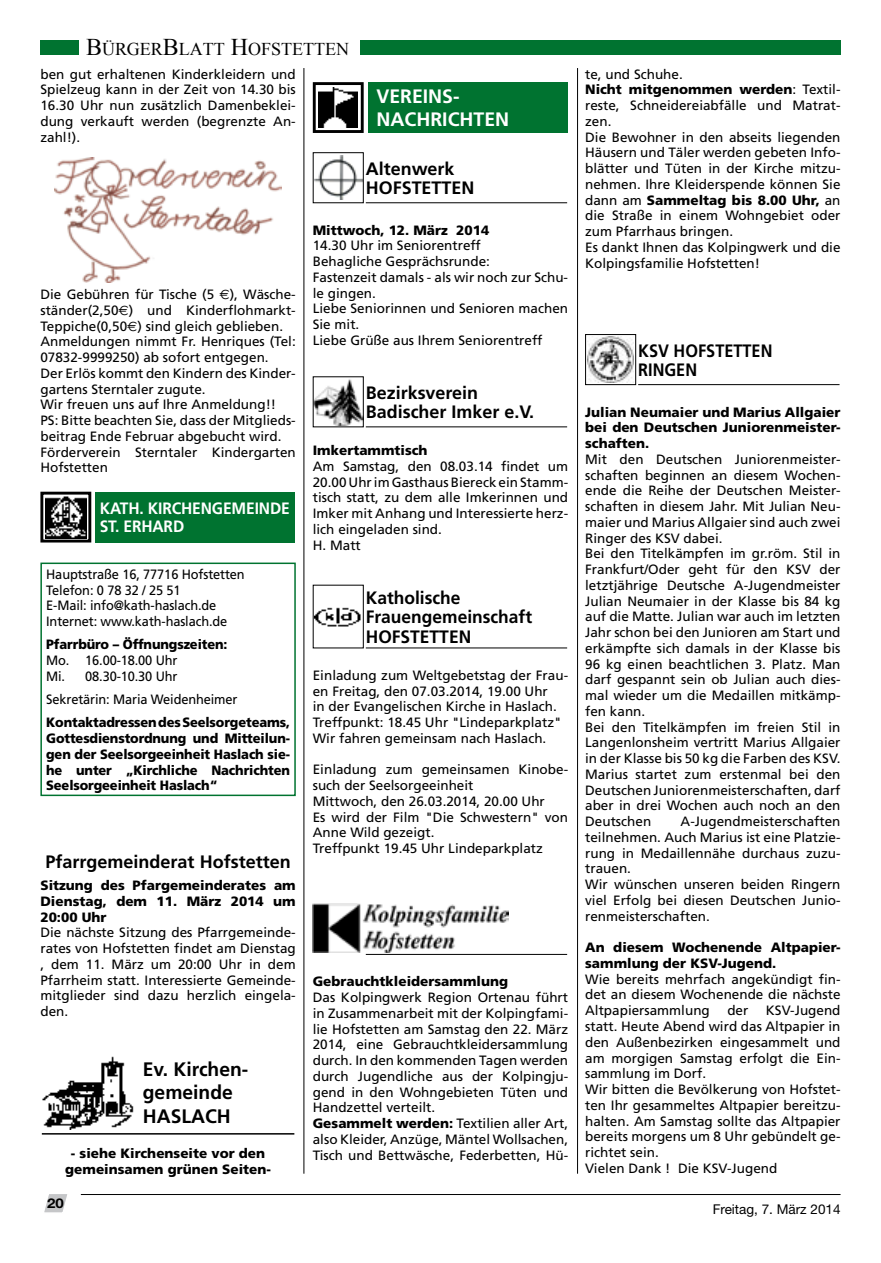
<style>
.page{position:relative;width:881px;height:1263px;background:#fff}
.page>*{position:absolute;margin:0;border:0;box-sizing:border-box;transform-origin:0 0}
.t1{font:700 19.5px/23.4px "Frutiger";color:#000}
.t2{font:700 19.35px/23.2px "Frutiger";color:#fff}
.t3{font:700 18px/19.4px "Frutiger";color:#000}
.t4{font:18px "Times New Roman";color:#000}
.t5{font:700 18px/19.4px "Frutiger";color:#000;scale:.91 1}
.t6{font:700 16.5px/18px "Frutiger";letter-spacing:-.01em;color:#fff;scale:.95 1}
.t7{font:13.5px/15.8px "Frutiger";color:#000}
.t8{font:900 13.5px/15.8px "Frutiger";color:#000;text-align:justify}
.t9{font:900 13.5px/15.8px "Frutiger";color:#000;text-align:justify;scale:.95 1}
.t10{font:13.5px/15.8px "Frutiger";color:#000;scale:.95 1}
.t11{font:13.5px "Helvetica Neue";color:#000}
.t12{font:700 13.5px "Helvetica Neue";color:#000;scale:1.11 1}
.s1{font-size:24px}
.s2{font-family:"Euro Sig"}
.s3{font-weight:900}
</style>
<div class="page">
<svg style="left:44px;top:1194px;width:23px;height:19px"></svg>
<hr style="left:81px;top:1194px;width:759px;height:1px;background:#000">
<hr style="left:303px;top:68px;width:1px;height:1106px;background:#000">
<hr style="left:577px;top:68px;width:1px;height:1106px;background:#000">
<div style="left:40px;top:40px;width:39px;height:15px;background:#007330"></div>
<div style="left:360px;top:40px;width:480px;height:15px;background:#007330"></div>
<img style="left:54px;top:157px;width:228px;height:125px">
<div style="left:40px;top:492px;width:51px;height:50px;border:3px solid #000"></div>
<div style="left:95px;top:492px;width:199px;height:50px;background:#007330"></div>
<img style="left:46px;top:496px;width:40px;height:42px">
<div style="left:40px;top:562px;width:256px;height:234px;border:2px solid #007330"></div>
<hr style="left:42px;top:1133px;width:252px;height:1px;background:#000">
<img style="left:42px;top:1056px;width:92px;height:74px">
<img style="left:318px;top:87px;width:39px;height:41px">
<div style="left:313px;top:82px;width:50px;height:51px;border:3px solid #000"></div>
<div style="left:368px;top:82px;width:199px;height:51px;background:#007330"></div>
<hr style="left:365px;top:202px;width:202px;height:1px;background:#000">
<img style="left:315px;top:155px;width:46px;height:45px">
<hr style="left:365px;top:426px;width:202px;height:1px;background:#000">
<img style="left:315px;top:379px;width:46px;height:46px">
<hr style="left:365px;top:648px;width:202px;height:1px;background:#000">
<img style="left:315px;top:607px;width:46px;height:20px">
<hr style="left:365px;top:954px;width:202px;height:1px;background:#000">
<img style="left:313px;top:904px;width:195px;height:49px">
<hr style="left:638px;top:384px;width:201px;height:1px;background:#000">
<img style="left:587px;top:337px;width:46px;height:46px">
<div style="left:585px;top:334px;width:50px;height:51px;border:1px solid #000"></div>
<h3 class="t4" style="left:86px;top:37px;width:264px"><span class="s1">B</span>ÜRGER<span class="s1">B</span>LATT <span class="s1">H</span>OFSTETTEN</h3>
<p class="t7" style="left:40px;top:66px;width:257px;text-align:justify">ben gut erhaltenen Kinderkleidern und Spielzeug kann in der Zeit von 14.30 bis 16.30 Uhr nun zusätzlich Damenbeklei&shy;dung verkauft werden (begrenzte An&shy;zahl!).</p>
<p class="t7" style="left:40px;top:286px;width:257px">Die Gebühren für Tische (5 <span class="s2">€</span>), Wäsche&shy;ständer(2,50<span class="s2">€</span>) und Kinderflohmarkt-Teppiche(0,50<span class="s2">€</span>) sind gleich geblieben.<br>Anmeldungen nimmt Fr. Henriques (Tel:<br>07832-9999250) ab sofort entgegen.<br>Der Erlös kommt den Kindern des Kinder&shy;gartens Sterntaler zugute.<br>Wir freuen uns auf Ihre Anmeldung!!<br>PS: Bitte beachten Sie, dass der Mitglieds&shy;beitrag Ende Februar abgebucht wird.<br>Förderverein Sterntaler Kindergarten Hofstetten</p>
<p class="t6" style="left:100px;top:500px;width:201px">Kath. Kirchengemeinde<br>St. erhard</p>
<p class="t10" style="left:46px;top:566px;width:210px">Hauptstraße 16, 77716 Hofstetten<br>Telefon: 0 78 32 / 25 51<br>E-Mail: info@kath-haslach.de<br>Internet: www.kath-haslach.de</p>
<p class="t9" style="left:46px;top:636px;width:192px">Pfarrbüro – Öffnungszeiten:</p>
<p class="t10" style="left:46px;top:652px;width:140px">Mo. 16.00-18.00 Uhr<br>Mi. 08.30-10.30 Uhr</p>
<p class="t10" style="left:46px;top:691px;width:203px">Sekretärin: Maria Weidenheimer</p>
<p class="t9" style="left:46px;top:714px;width:258px">Kontaktadressen des Seelsorgeteams, Gottesdienstordnung und Mitteilun&shy;gen der Seelsorgeeinheit Haslach sie&shy;he unter „Kirchliche Nachrichten Seelsorgeeinheit Haslach“</p>
<h3 class="t3" style="left:45px;top:852px;width:247px">Pfarrgemeinderat Hofstetten</h3>
<p class="t8" style="left:40px;top:877px;width:257px">Sitzung des Pfargemeinderates am Dienstag, dem 11. März 2014 um 20:00 Uhr</p>
<p class="t7" style="left:40px;top:925px;width:257px;text-align:justify">Die nächste Sitzung des Pfarrgemeinde&shy;rates von Hofstetten findet am Dienstag , dem 11. März um 20:00 Uhr in dem Pfarrheim statt. Interessierte Gemeinde&shy;mitglieder sind dazu herzlich eingela&shy;den.</p>
<h1 class="t1" style="left:143px;top:1057px;width:107px">Ev. Kirchen&shy;gemeinde<br>HaslacH</h1>
<p class="t8" style="left:65px;top:1145px;width:207px;text-align:center">- siehe Kirchenseite vor den gemeinsamen grünen Seiten-</p>
<p class="t12" style="left:47px;top:1194px;width:17px">20</p>
<h2 class="t2" style="left:376px;top:85px;width:134px">Vereins&shy;nachrichten</h2>
<h3 class="t3" style="left:365px;top:159px;width:110px">Altenwerk<br>Hofstetten</h3>
<p class="t8" style="left:313px;top:222px;width:178px">Mittwoch, 12. März 2014</p>
<p class="t7" style="left:313px;top:238px;width:257px">14.30 Uhr im Seniorentreff<br>Behagliche Gesprächsrunde:<br>Fastenzeit damals - als wir noch zur Schu&shy;le gingen.<br>Liebe Seniorinnen und Senioren machen<br>Sie mit.<br>Liebe Grüße aus Ihrem Seniorentreff</p>
<h3 class="t3" style="left:365px;top:383px;width:170px">Bezirksverein<br>Badischer Imker e.V.</h3>
<p class="t8" style="left:313px;top:442px;width:116px">Imkertammtisch</p>
<p class="t7" style="left:313px;top:458px;width:257px">Am Samstag, den 08.03.14 findet um<br>20.00 Uhr im Gasthaus Biereck ein Stamm&shy;tisch statt, zu dem alle Imkerinnen und<br>Imker mit Anhang und Interessierte herz&shy;lich eingeladen sind.<br>H. Matt</p>
<h3 class="t3" style="left:365px;top:588px;width:168px">Katholische<br>Frauengemeinschaft<br>HOFSTETTEN</h3>
<p class="t7" style="left:313px;top:667px;width:257px">Einladung zum Weltgebetstag der Frau&shy;en Freitag, den 07.03.2014, 19.00 Uhr<br>in der Evangelischen Kirche in Haslach.<br>Treffpunkt: 18.45 Uhr "Lindeparkplatz" Wir fahren gemeinsam nach Haslach.</p>
<p class="t7" style="left:313px;top:762px;width:257px">Einladung zum gemeinsamen Kinobe&shy;such der Seelsorgeeinheit<br>Mittwoch, den 26.03.2014, 20.00 Uhr<br>Es wird der Film "Die Schwestern" von<br>Anne Wild gezeigt.<br>Treffpunkt 19.45 Uhr Lindeparkplatz</p>
<p class="t8" style="left:313px;top:973px;width:197px">Gebrauchtkleidersammlung</p>
<p class="t7" style="left:313px;top:989px;width:257px">Das Kolpingwerk Region Ortenau führt in Zusammenarbeit mit der Kolpingfami&shy;lie Hofstetten am Samstag den 22. März 2014, eine Gebrauchtkleidersammlung durch. In den kommenden Tagen werden durch Jugendliche aus der Kolpingju&shy;gend in den Wohngebieten Tüten und Handzettel verteilt.<br><span class="s3">Gesammelt werden:</span> Textilien aller Art, also Kleider, Anzüge, Mäntel Wollsachen, Tisch und Bettwäsche, Federbetten, Hü-</p>
<p class="t7" style="left:585px;top:66px;width:257px">te, und Schuhe.<br><span class="s3">Nicht mitgenommen werden</span>: Textil&shy;reste, Schneidereiabfälle und Matrat&shy;zen.<br>Die Bewohner in den abseits liegenden<br>Häusern und Täler werden gebeten Info&shy;blätter und Tüten in der Kirche mitzu&shy;nehmen. Ihre Kleiderspende können Sie dann am <span class="s3">Sammeltag bis 8.00 Uhr,</span> an die Straße in einem Wohngebiet oder zum Pfarrhaus bringen.<br>Es dankt Ihnen das Kolpingwerk und die<br>Kolpingsfamilie Hofstetten!</p>
<h3 class="t5" style="left:638px;top:341px;width:149px">KSV HOFSTETTEN<br>RINGEN</h3>
<p class="t8" style="left:585px;top:404px;width:257px">Julian Neumaier und Marius Allgaier bei den Deutschen Juniorenmeister&shy;schaften.</p>
<p class="t7" style="left:585px;top:451px;width:257px">Mit den Deutschen Juniorenmeister&shy;schaften beginnen an diesem Wochen&shy;ende die Reihe der Deutschen Meister&shy;schaften in diesem Jahr. Mit Julian Neu&shy;maier und Marius Allgaier sind auch zwei Ringer des KSV dabei.<br>Bei den Titelkämpfen im gr.röm. Stil in Frankfurt/Oder geht für den KSV der letztjährige Deutsche A-Jugendmeister Julian Neumaier in der Klasse bis 84 kg auf die Matte. Julian war auch im letzten Jahr schon bei den Junioren am Start und erkämpfte sich damals in der Klasse bis 96 kg einen beachtlichen 3. Platz. Man darf gespannt sein ob Julian auch dies&shy;mal wieder um die Medaillen mitkämp&shy;fen kann.<br>Bei den Titelkämpfen im freien Stil in Langenlonsheim vertritt Marius Allgaier in der Klasse bis 50 kg die Farben des KSV.<br>Marius startet zum erstenmal bei den Deutschen Juniorenmeisterschaften, darf aber in drei Wochen auch noch an den Deutschen</p>
<p class="t7" style="left:585px;top:813px;width:257px;text-indent:95px">A-Jugendmeisterschaften teilnehmen. Auch Marius ist eine Platzie&shy;rung in Medaillennähe durchaus zuzu&shy;trauen.<br>Wir wünschen unseren beiden Ringern viel Erfolg bei diesen Deutschen Junio&shy;renmeisterschaften.</p>
<p class="t8" style="left:585px;top:939px;width:257px">An diesem Wochenende Altpapier&shy;sammlung der KSV-Jugend.</p>
<p class="t7" style="left:585px;top:971px;width:257px;text-align:justify">Wie bereits mehrfach angekündigt fin&shy;det an diesem Wochenende die nächste Altpapiersammlung</p>
<p class="t7" style="left:585px;top:1002px;width:257px;text-indent:181px">KSV-Jugend statt. Heute Abend wird das Altpapier in den Außenbezirken eingesammelt und am morgigen Samstag erfolgt die Ein&shy;sammlung im Dorf.<br>Wir bitten die Bevölkerung von Hofstet&shy;ten Ihr gesammeltes Altpapier bereitzu&shy;halten. Am Samstag sollte das Altpapier bereits morgens um 8 Uhr gebündelt ge&shy;richtet sein.<br>Vielen Dank ! Die KSV-Jugend</p>
<p class="t7" style="left:727px;top:1002px;width:23px">der</p>
<p class="t11" style="left:712px;top:1201px;width:129px">Freitag, 7. März 2014</p>
</div>
